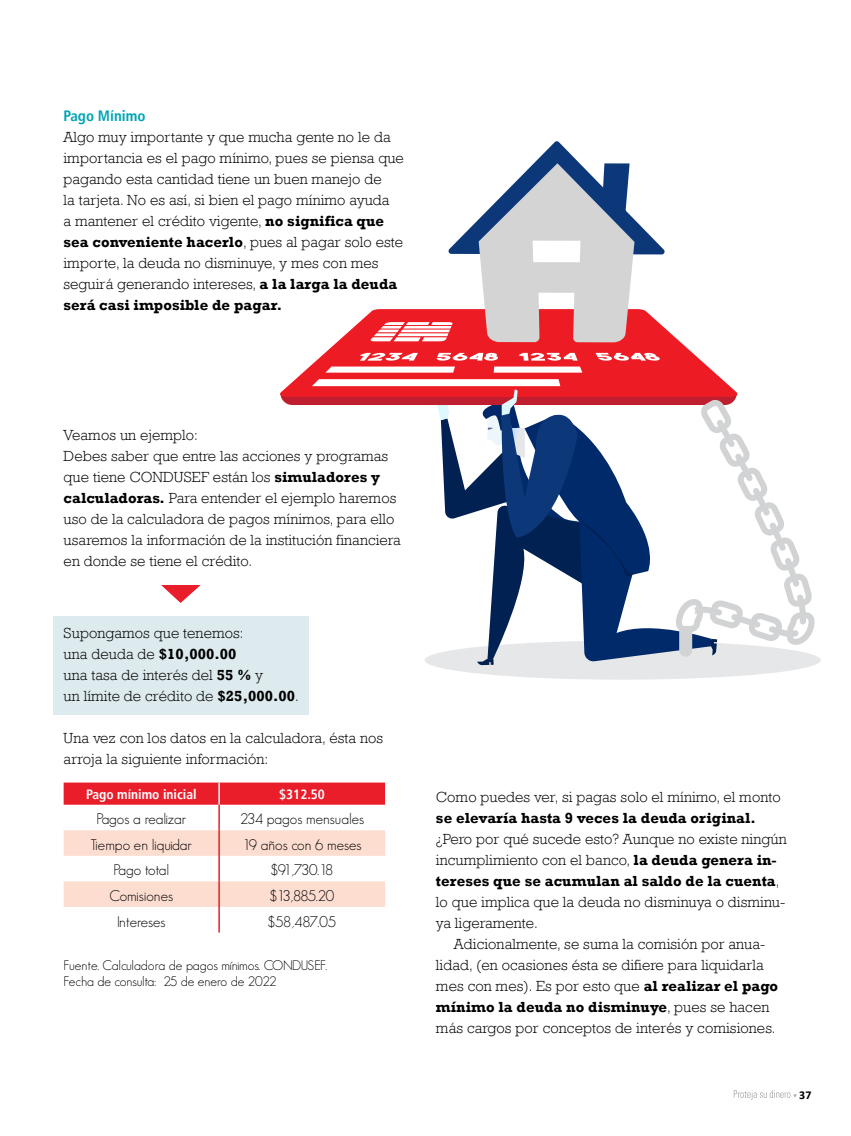
<style>
.page{position:relative;width:851px;height:1136px;background:#fff}
.page>*{position:absolute;margin:0;border:0;box-sizing:border-box;transform-origin:0 0}
.t1{font:300 15px/21px "Rockwell";letter-spacing:.005em;color:#000}
.t2{font:300 15px "Geosans";color:#000}
.t3{font:700 15px "Rockwell";letter-spacing:.005em;color:#000}
.t4{font:700 condensed 15px "Frutiger LT";color:#00a4b3}
.t5{font:300 13.5px/16.2px "Geosans";color:#000}
.t6{font:700 condensed 13.5px "Frutiger LT";color:#fff}
.t7{font:700 12px "Calibri";color:#000}
.s1{font-weight:700}
</style>
<div class="page">
<div style="left:424px;top:640px;width:396px;height:39px;background:#e6e7e8;border-radius:50%"></div>
<svg style="left:296px;top:312px;width:426px;height:67px;fill:#ed1c24"></svg>
<svg style="left:325px;top:366px;width:130px;height:6px"></svg>
<svg style="left:493px;top:366px;width:89px;height:6px"></svg>
<svg style="left:359px;top:353px;width:59px;height:7px"></svg>
<svg style="left:436px;top:353px;width:62px;height:7px"></svg>
<svg style="left:518px;top:353px;width:59px;height:7px"></svg>
<svg style="left:595px;top:353px;width:64px;height:7px"></svg>
<svg style="left:370px;top:141px;width:295px;height:201px"></svg>
<svg style="left:280px;top:379px;width:534px;height:286px"></svg>
<svg style="left:733px;top:1090px;width:63px;height:9px"></svg>
<div style="left:53px;top:616px;width:255px;height:98px;background:#deebee"></div>
<div style="left:64px;top:782px;width:321px;height:22px;background:#ea1d2b"></div>
<svg style="left:64px;top:830px;width:321px;height:76px"></svg>
<hr style="left:218px;top:782px;width:2px;height:22px;background:#fff">
<hr style="left:218px;top:804px;width:2px;height:26px;background:#ea1d2b">
<hr style="left:218px;top:830px;width:2px;height:25px;background:#ea1d2b">
<hr style="left:218px;top:855px;width:2px;height:26px;background:#ea1d2b">
<hr style="left:218px;top:881px;width:2px;height:25px;background:#ea1d2b">
<hr style="left:218px;top:906px;width:2px;height:26px;background:#ea1d2b">
<svg style="left:161px;top:585px;width:39px;height:18px"></svg>
<p class="t4" style="left:63px;top:107px;width:84px">Pago Mínimo</p>
<p class="t1" style="left:63px;top:126px;width:342px">Algo muy importante y que mucha gente no le da importancia es el pago mínimo, pues se piensa que pagando esta cantidad tiene un buen manejo de<br>la tarjeta. No es así, si bien el pago mínimo ayuda<br>a mantener el crédito vigente, <span class="s1">no significa que sea conveniente hacerlo</span>, pues al pagar solo este importe, la deuda no disminuye, y mes con mes seguirá generando intereses, <span class="s1">a la larga la deuda será casi imposible de pagar.</span></p>
<p class="t1" style="left:64px;top:424px;width:339px">Veamos un ejemplo:<br>Debes saber que entre las acciones y programas que tiene CONDUSEF están los <span class="s1">simuladores y calculadoras.</span> Para entender el ejemplo haremos uso de la calculadora de pagos mínimos, para ello usaremos la información de la institución financiera en donde se tiene el crédito.</p>
<p class="t1" style="left:64px;top:622px;width:237px">Supongamos que tenemos:<br>una deuda de <span class="s1">$10,000.00<br></span>una tasa de interés del <span class="s1">55 %</span> y<br>un límite de crédito de <span class="s1">$25,000.00</span>.</p>
<p class="t1" style="left:64px;top:727px;width:321px">Una vez con los datos en la calculadora, ésta nos arroja la siguiente información:</p>
<p class="t6" style="left:86px;top:786px;width:112px">Pago mínimo inicial</p>
<p class="t6" style="left:279px;top:786px;width:47px">$312.50</p>
<p class="t2" style="left:96px;top:810px;width:91px">Pagos a realizar</p>
<p class="t2" style="left:240px;top:810px;width:126px">234 pagos mensuales</p>
<p class="t2" style="left:90px;top:836px;width:103px">Tiempo en liquidar</p>
<p class="t2" style="left:242px;top:836px;width:120px">19 años con 6 meses</p>
<p class="t2" style="left:113px;top:861px;width:57px">Pago total</p>
<p class="t2" style="left:271px;top:861px;width:64px">$91,730.18</p>
<p class="t2" style="left:110px;top:887px;width:65px">Comisiones</p>
<p class="t2" style="left:270px;top:887px;width:66px">$13,885.20</p>
<p class="t2" style="left:117px;top:912px;width:50px">Intereses</p>
<p class="t2" style="left:268px;top:912px;width:70px">$58,487.05</p>
<p class="t5" style="left:64px;top:956px;width:265px">Fuente. Calculadora de pagos mínimos. CONDUSEF.<br>Fecha de consulta: 25 de enero de 2022</p>
<p class="t1" style="left:436px;top:786px;width:346px">Como puedes ver, si pagas solo el mínimo, el monto</p>
<p class="t3" style="left:436px;top:808px;width:321px">se elevaría hasta 9 veces la deuda original.</p>
<p class="t1" style="left:436px;top:828px;width:352px">¿Pero por qué sucede esto? Aunque no existe ningún incumplimiento con el banco, <span class="s1">la deuda genera in&shy;tereses que se acumulan al saldo de la cuenta</span>, lo que implica que la deuda no disminuya o disminu&shy;ya ligeramente.</p>
<p class="t1" style="left:436px;top:933px;width:344px;text-indent:18px">Adicionalmente, se suma la comisión por anua&shy;lidad, (en ocasiones ésta se difiere para liquidarla mes con mes). Es por esto que <span class="s1">al realizar el pago mínimo la deuda no disminuye</span>, pues se hacen más cargos por conceptos de interés y comisiones.</p>
<p class="t7" style="left:799px;top:1086px;width:14px">37</p>
</div>
